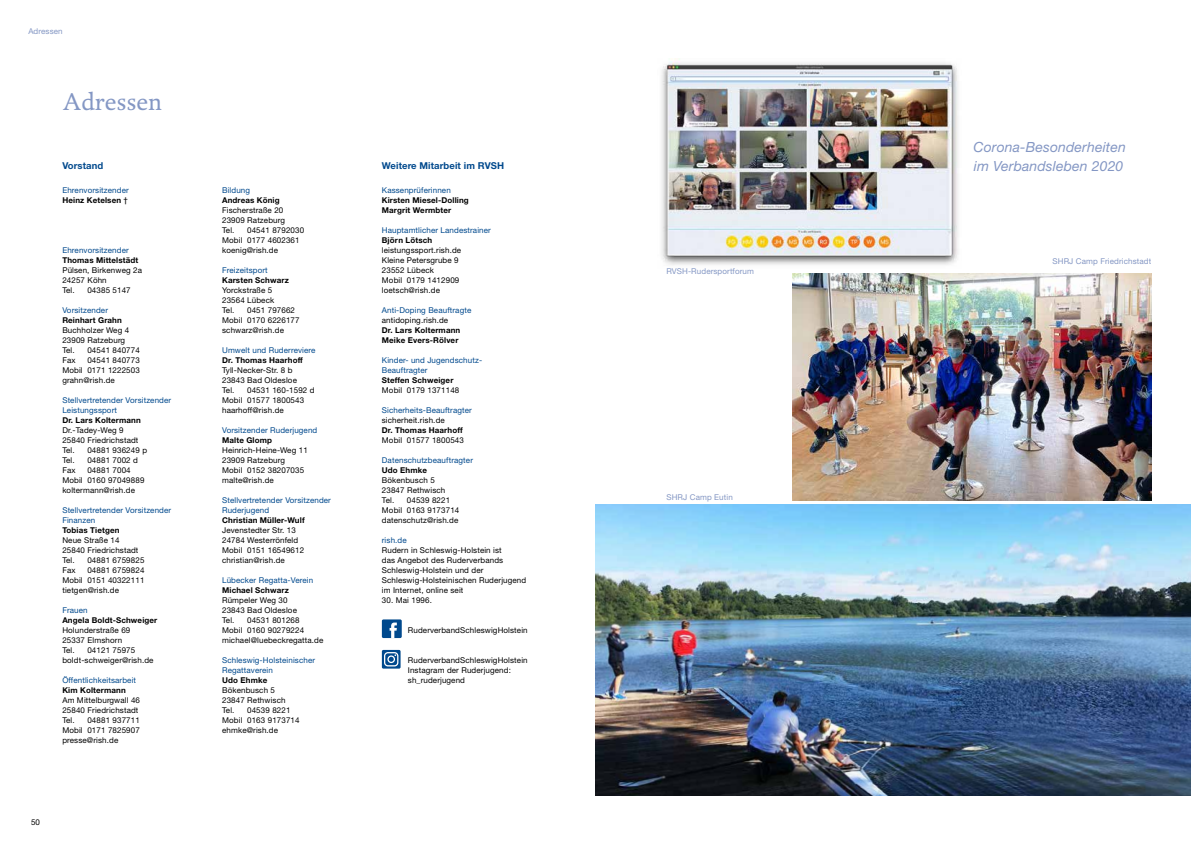
<style>
.page{position:relative;width:1191px;height:842px;background:#fff}
.page>*{position:absolute;margin:0;border:0;box-sizing:border-box;transform-origin:0 0}
.t1{font:25px "DTL Dorian ST";letter-spacing:.01em;color:#8497c4}
.t2{font:italic 14px/18.8px "Helvetica Neue LT Std";letter-spacing:.01em;color:#8497c4}
.t3{font:700 9.5px "Helvetica Neue LT Std";letter-spacing:.01em;color:#00498d}
.t4{font:8px/10px "Helvetica Neue LT Std";letter-spacing:.015em;color:#000}
.t5{font:8px/10px "Helvetica Neue LT Std";letter-spacing:.015em;color:#00498d}
.t6{font:700 8px/10px "Helvetica Neue LT Std";letter-spacing:.015em;color:#000}
.t7{font:8px "Helvetica Neue LT Std";letter-spacing:.015em;color:#8497c4}
.s1{font-weight:700;color:#000}
.s2{font-family:"Helvetica";color:#000}
</style>
<div class="page">
<div style="left:382px;top:619px;width:20px;height:19px;background:#00498d;border-radius:2px"></div>
<svg style="left:389px;top:622px;width:8px;height:16px"></svg>
<svg style="left:382px;top:650px;width:18px;height:19px"></svg>
<svg style="left:384px;top:652px;width:14px;height:14px"></svg>
<img style="left:661px;top:59px;width:297px;height:206px">
<img style="left:595px;top:505px;width:596px;height:290px">
<img style="left:792px;top:273px;width:359px;height:227px">
<p class="t7" style="left:28px;top:26px;width:36px">Adressen</p>
<h1 class="t1" style="left:63px;top:87px;width:100px">Adressen</h1>
<p class="t3" style="left:62px;top:159px;width:42px">Vorstand</p>
<p class="t5" style="left:62px;top:185px;width:68px">Ehrenvorsitzender<br><span class="s1">Heinz Ketelsen</span> <span class="s2">†</span></p>
<p class="t5" style="left:62px;top:245px;width:68px">Ehrenvorsitzender</p>
<p class="t6" style="left:62px;top:255px;width:77px">Thomas Mittelstädt</p>
<p class="t4" style="left:62px;top:265px;width:81px">Pülsen, Birkenweg 2a<br>24257 Köhn<br>Tel.</p>
<p class="t4" style="left:87px;top:285px;width:45px">04385 5147</p>
<p class="t5" style="left:62px;top:305px;width:47px">Vorsitzender</p>
<p class="t6" style="left:62px;top:315px;width:61px">Reinhart Grahn</p>
<p class="t4" style="left:62px;top:325px;width:68px">Buchholzer Weg 4<br>23909 Ratzeburg<br>Tel.</p>
<p class="t4" style="left:87px;top:345px;width:54px">04541 840774</p>
<p class="t4" style="left:62px;top:355px;width:15px">Fax</p>
<p class="t4" style="left:62px;top:355px;width:79px;text-align:justify;text-indent:25px">04541 840773<br>Mobil 0171 1222503 grahn@rish.de</p>
<p class="t5" style="left:62px;top:395px;width:110px">Stellvertretender Vorsitzender<br>Leistungssport</p>
<p class="t6" style="left:62px;top:415px;width:80px">Dr. Lars Koltermann</p>
<p class="t4" style="left:62px;top:425px;width:78px">Dr.-Tadey-Weg 9<br>25840 Friedrichstadt<br>Tel.</p>
<p class="t4" style="left:87px;top:445px;width:61px">04881 936249 p</p>
<p class="t4" style="left:62px;top:455px;width:14px">Tel.</p>
<p class="t4" style="left:87px;top:455px;width:52px">04881 7002 d</p>
<p class="t4" style="left:62px;top:465px;width:15px">Fax</p>
<p class="t4" style="left:62px;top:465px;width:84px;text-indent:25px">04881 7004<br>Mobil 0160 97049889 koltermann@rish.de</p>
<p class="t5" style="left:62px;top:505px;width:110px">Stellvertretender Vorsitzender<br>Finanzen</p>
<p class="t6" style="left:62px;top:525px;width:59px">Tobias Tietgen</p>
<p class="t4" style="left:62px;top:535px;width:78px">Neue Straße 14<br>25840 Friedrichstadt<br>Tel.</p>
<p class="t4" style="left:87px;top:555px;width:59px">04881 6759825</p>
<p class="t4" style="left:62px;top:565px;width:15px">Fax</p>
<p class="t4" style="left:62px;top:565px;width:84px;text-align:justify;text-indent:25px">04881 6759824<br>Mobil 0151 40322111 tietgen@rish.de</p>
<p class="t5" style="left:62px;top:605px;width:27px">Frauen</p>
<p class="t6" style="left:62px;top:615px;width:96px">Angela Boldt-Schweiger</p>
<p class="t4" style="left:62px;top:625px;width:70px">Holunderstraße 69<br>25337 Elmshorn<br>Tel.</p>
<p class="t4" style="left:62px;top:645px;width:93px;text-indent:25px">04121 75975 boldt-schweiger@rish.de</p>
<p class="t5" style="left:62px;top:675px;width:75px">Öffentlichkeitsarbeit</p>
<p class="t6" style="left:62px;top:685px;width:65px">Kim Koltermann</p>
<p class="t4" style="left:62px;top:695px;width:79px">Am Mittelburgwall 46<br>25840 Friedrichstadt<br>Tel.</p>
<p class="t4" style="left:62px;top:715px;width:79px;text-align:justify;text-indent:25px">04881 937711<br>Mobil 0171 7825907 presse@rish.de</p>
<p class="t4" style="left:31px;top:817px;width:10px">50</p>
<p class="t5" style="left:222px;top:185px;width:29px">Bildung</p>
<p class="t6" style="left:222px;top:195px;width:59px">Andreas König</p>
<p class="t4" style="left:222px;top:205px;width:64px">Fischerstraße 20<br>23909 Ratzeburg<br>Tel.</p>
<p class="t4" style="left:222px;top:225px;width:84px;text-indent:25px">04541 8792030<br>Mobil 0177 4602361 koenig@rish.de</p>
<p class="t5" style="left:222px;top:265px;width:47px">Freizeitsport</p>
<p class="t6" style="left:222px;top:275px;width:68px">Karsten Schwarz</p>
<p class="t4" style="left:222px;top:285px;width:54px">Yorckstraße 5<br>23564 Lübeck<br>Tel.</p>
<p class="t4" style="left:222px;top:305px;width:79px;text-indent:25px">0451 797662<br>Mobil 0170 6226177 schwarz@rish.de</p>
<p class="t5" style="left:222px;top:345px;width:95px">Umwelt und Ruderreviere</p>
<p class="t6" style="left:222px;top:355px;width:82px">Dr. Thomas Haarhoff</p>
<p class="t4" style="left:222px;top:365px;width:76px">Tyll-Necker-Str. 8 b<br>23843 Bad Oldesloe<br>Tel.</p>
<p class="t4" style="left:222px;top:385px;width:94px;text-indent:25px">04531 160-1592 d<br>Mobil 01577 1800543 haarhoff@rish.de</p>
<p class="t5" style="left:222px;top:425px;width:97px">Vorsitzender Ruderjugend</p>
<p class="t6" style="left:222px;top:435px;width:51px">Malte Glomp</p>
<p class="t4" style="left:222px;top:445px;width:87px">Heinrich-Heine-Weg 11<br>23909 Ratzeburg<br>Mobil 0152 38207035 malte@rish.de</p>
<p class="t5" style="left:222px;top:495px;width:110px">Stellvertretender Vorsitzender<br>Ruderjugend</p>
<p class="t6" style="left:222px;top:515px;width:84px">Christian Müller-Wulf</p>
<p class="t4" style="left:222px;top:525px;width:84px">Jevenstedter Str. 13<br>24784 Westerrönfeld<br>Mobil 0151 16549612 christian@rish.de</p>
<p class="t5" style="left:222px;top:575px;width:93px">Lübecker Regatta-Verein</p>
<p class="t6" style="left:222px;top:585px;width:68px">Michael Schwarz</p>
<p class="t4" style="left:222px;top:595px;width:76px">Rümpeler Weg 30<br>23843 Bad Oldesloe<br>Tel.</p>
<p class="t4" style="left:222px;top:615px;width:103px;text-indent:25px">04531 801268<br>Mobil 0160 90279224 michael@luebeckregatta.de</p>
<p class="t5" style="left:222px;top:655px;width:94px">Schleswig-Holsteinischer<br>Regattaverein</p>
<p class="t6" style="left:222px;top:675px;width:47px">Udo Ehmke</p>
<p class="t4" style="left:222px;top:685px;width:65px">Bökenbusch 5<br>23847 Rethwisch<br>Tel.</p>
<p class="t4" style="left:222px;top:705px;width:79px;text-indent:25px">04539 8221<br>Mobil 0163 9173714 ehmke@rish.de</p>
<p class="t3" style="left:382px;top:159px;width:124px">Weitere Mitarbeit im RVSH</p>
<p class="t5" style="left:382px;top:185px;width:70px">Kassenprüferinnen</p>
<p class="t6" style="left:382px;top:195px;width:88px">Kirsten Miesel-Dolling<br>Margrit Wermbter</p>
<p class="t5" style="left:382px;top:225px;width:111px">Hauptamtlicher Landestrainer</p>
<p class="t6" style="left:382px;top:235px;width:52px">Björn Lötsch</p>
<p class="t4" style="left:382px;top:245px;width:81px">leistungssport.rish.de<br>Kleine Petersgrube 9<br>23552 Lübeck<br>Mobil 0179 1412909 loetsch@rish.de</p>
<p class="t5" style="left:382px;top:305px;width:91px">Anti-Doping Beauftragte</p>
<p class="t4" style="left:382px;top:315px;width:68px">antidoping.rish.de</p>
<p class="t6" style="left:382px;top:325px;width:80px">Dr. Lars Koltermann<br>Meike Evers-Rölver</p>
<p class="t5" style="left:382px;top:355px;width:102px">Kinder- und Jugendschutz-<br>Beauftragter</p>
<p class="t6" style="left:382px;top:375px;width:73px">Steffen Schweiger</p>
<p class="t4" style="left:382px;top:385px;width:79px">Mobil 0179 1371148</p>
<p class="t5" style="left:382px;top:405px;width:92px">Sicherheits-Beauftragter</p>
<p class="t4" style="left:382px;top:415px;width:64px">sicherheit.rish.de</p>
<p class="t6" style="left:382px;top:425px;width:82px">Dr. Thomas Haarhoff</p>
<p class="t4" style="left:382px;top:435px;width:84px">Mobil 01577 1800543</p>
<p class="t5" style="left:382px;top:455px;width:93px">Datenschutzbeauftragter</p>
<p class="t6" style="left:382px;top:465px;width:47px">Udo Ehmke</p>
<p class="t4" style="left:382px;top:475px;width:65px">Bökenbusch 5<br>23847 Rethwisch<br>Tel.</p>
<p class="t4" style="left:382px;top:495px;width:79px;text-indent:25px">04539 8221<br>Mobil 0163 9173714 datenschutz@rish.de</p>
<p class="t5" style="left:382px;top:535px;width:26px">rish.de</p>
<p class="t4" style="left:382px;top:545px;width:146px">Rudern in Schleswig-Holstein ist<br>das Angebot des Ruderverbands<br>Schleswig-Holstein und der<br>Schleswig-Holsteinischen Ruderjugend im Internet, online seit</p>
<p class="t4" style="left:382px;top:595px;width:52px">30. Mai 1996.</p>
<p class="t4" style="left:408px;top:625px;width:121px">RuderverbandSchleswigHolstein</p>
<p class="t4" style="left:408px;top:655px;width:121px">RuderverbandSchleswigHolstein<br>Instagram der Ruderjugend: sh_ruderjugend</p>
<p class="t7" style="left:666px;top:267px;width:89px">RVSH-Rudersportforum</p>
<p class="t7" style="left:666px;top:492px;width:68px">SHRJ Camp Eutin</p>
<h2 class="t2" style="left:973px;top:137px;width:154px">Corona-Besonderheiten im Verbandsleben 2020</h2>
<p class="t7" style="left:1052px;top:257px;width:100px">SHRJ Camp Friedrichstadt</p>
</div>
